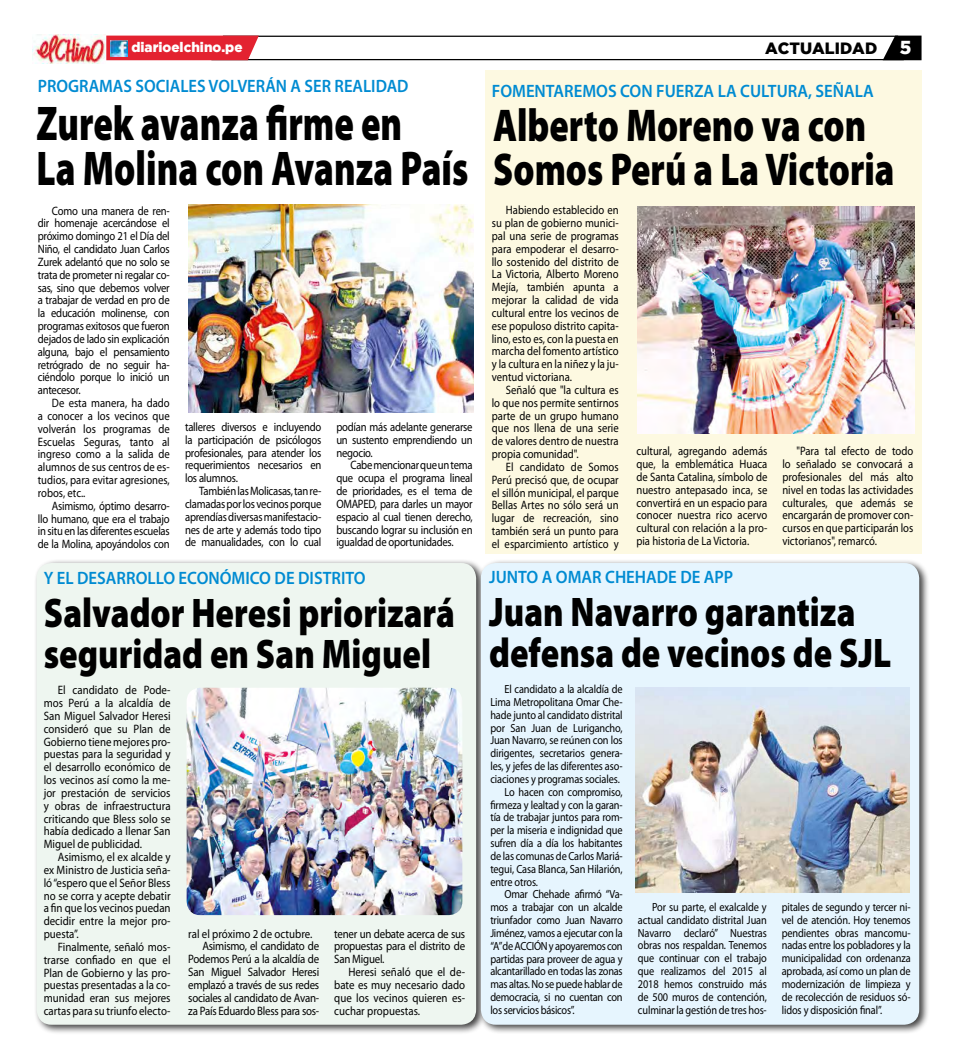
<style>
.page{position:relative;width:957px;height:1063px;background:#fff}
.page>*{position:absolute;margin:0;border:0;box-sizing:border-box;transform-origin:0 0}
.t1{font:900 49px/44.9px "Myriad Pro";color:#000;scale:.74 1}
.t2{font:900 46.12px/44.9px "Myriad Pro";color:#000;scale:.78 1}
.t3{font:900 41.5px/40.4px "Myriad Pro";color:#000;scale:.83 1}
.t4{font:600 18px "Myriad Pro";color:#008bd2;scale:.93 1}
.t5{font:600 18px "Myriad Pro";color:#008bd2;scale:.92 1}
.t6{font:900 16.25px "Gotham";color:#000}
.t7{font:900 13.75px "Gotham";color:#fff}
.t8{font:12.12px/12.9px "Myriad Pro";letter-spacing:-.01em;color:#000;text-align:justify;scale:.87 1}
.t9{font:12.12px/12.9px "Myriad Pro";letter-spacing:-.01em;color:#000;text-align:justify;scale:.89 1}
.t10{font:11.75px/12.9px "Myriad Pro";letter-spacing:-.01em;color:#000;text-align:justify;scale:.87 1}
.s1{font-size:18.75px;color:#fff}
</style>
<div class="page">
<hr style="left:223px;top:36px;width:675px;height:1px;background:#000">
<hr style="left:211px;top:59px;width:693px;height:1px;background:#000">
<svg style="left:882px;top:36px;width:39px;height:24px"></svg>
<div style="left:106px;top:36px;width:153px;height:24px;background:#e32230"></div>
<img style="left:111px;top:40px;width:17px;height:16px">
<img style="left:33px;top:35px;width:72px;height:28px">
<div style="left:485px;top:70px;width:436px;height:483px;background:#fdf9e1"></div>
<div style="left:33px;top:558px;width:459px;height:486px;background:#000;opacity:.75"></div>
<div style="left:37px;top:563px;width:439px;height:462px;background:#eef6f0;border-radius:15px"></div>
<div style="left:477px;top:559px;width:457px;height:481px;background:#000;opacity:.75"></div>
<div style="left:481px;top:563px;width:438px;height:462px;background:#e6f5fe;border-radius:15px"></div>
<img style="left:189px;top:205px;width:284px;height:207px">
<img style="left:637px;top:207px;width:277px;height:227px">
<img style="left:635px;top:687px;width:274px;height:205px">
<img style="left:187px;top:688px;width:275px;height:227px">
<p class="t7" style="left:131px;top:40px;width:113px">diarioelchino.pe</p>
<h3 class="t6" style="left:765px;top:39px;width:148px">ACTUALIDAD <span class="s1">5</span></h3>
<h3 class="t5" style="left:38px;top:74px;width:404px">PROGRAMAS SOCIALES VOLVERÁN A SER REALIDAD</h3>
<h3 class="t4" style="left:492px;top:79px;width:412px">FOMENTAREMOS CON FUERZA LA CULTURA, SEÑALA</h3>
<h1 class="t1" style="left:37px;top:102px;width:585px">zurek avanza firme en<br>La Molina con Avanza País</h1>
<p class="t8" style="left:38px;top:204px;width:153px;text-indent:14px">Como una manera de ren&shy;dir homenaje acercándose el próximo domingo 21 el Día del Niño, el candidato Juan Carlos Zurek adelantó que no solo se trata de prometer ni regalar co&shy;sas, sino que debemos volver a trabajar de verdad en pro de la educación molinense, con programas exitosos que fueron dejados de lado sin explicación alguna, bajo el pensamiento retrógrado de no seguir ha&shy;ciéndolo porque lo inició un antecesor.</p>
<p class="t8" style="left:38px;top:396px;width:153px;text-indent:14px">De esta manera, ha dado a conocer a los vecinos que volverán los programas de Escuelas Seguras, tanto al ingreso como a la salida de alumnos de sus centros de es&shy;tudios, para evitar agresiones, robos, etc..</p>
<p class="t8" style="left:38px;top:499px;width:153px;text-indent:14px">Asimismo, óptimo desarro&shy;llo humano, que era el trabajo in situ en las diferentes escuelas de la Molina, apoyándolos con</p>
<p class="t8" style="left:185px;top:420px;width:158px">talleres diversos e incluyendo la participación de psicólogos profesionales, para atender los requerimientos necesarios en los alumnos.</p>
<p class="t8" style="left:185px;top:484px;width:158px;text-indent:14px">También las Molicasas, tan re&shy;clamadas por los vecinos porque aprendías diversas manifestacio&shy;nes de arte y además todo tipo de manualidades, con lo cual</p>
<p class="t8" style="left:336px;top:420px;width:158px">podían más adelante generarse un sustento emprendiendo un negocio.</p>
<p class="t8" style="left:336px;top:459px;width:158px;text-indent:14px">Cabe mencionar que un tema que ocupa el programa lineal de prioridades, es el tema de oMAPED, para darles un mayor espacio al cual tienen derecho, buscando lograr su inclusión en igualdad de oportunidades.</p>
<h3 class="t4" style="left:44px;top:567px;width:348px">Y EL DESARROLLO ECONÓMICO DE DISTRITO</h3>
<h3 class="t3" style="left:44px;top:594px;width:497px">Salvador Heresi priorizará seguridad en San Miguel</h3>
<p class="t9" style="left:44px;top:684px;width:144px;text-indent:14px">El candidato de Pode&shy;mos Perú a la alcaldía de San Miguel Salvador Heresi consideró que su Plan de gobierno tiene mejores pro&shy;puestas para la seguridad y el desarrollo económico de los vecinos así como la me&shy;jor prestación de servicios y obras de infraestructura criticando que Bless solo se había dedicado a llenar San Miguel de publicidad.</p>
<p class="t9" style="left:44px;top:850px;width:144px;text-indent:14px">Asimismo, el ex alcalde y ex Ministro de Justicia seña&shy;ló “espero que el Señor Bless no se corra y acepte debatir a fin que los vecinos puedan decidir entre la mejor pro&shy;puesta”.</p>
<p class="t9" style="left:44px;top:940px;width:144px;text-indent:14px">Finalmente, señaló mos&shy;trarse confiado en que el Plan de gobierno y las pro&shy;puestas presentadas a la co&shy;munidad eran sus mejores cartas para su triunfo electo-</p>
<p class="t9" style="left:188px;top:927px;width:141px">ral el próximo 2 de octubre.</p>
<p class="t9" style="left:202px;top:940px;width:133px">Asimismo, el candidato de</p>
<p class="t9" style="left:188px;top:952px;width:149px">Podemos Perú a la alcaldía de</p>
<p class="t9" style="left:188px;top:965px;width:149px">San Miguel Salvador Heresi</p>
<p class="t9" style="left:188px;top:978px;width:149px">emplazó a través de sus redes</p>
<p class="t9" style="left:188px;top:991px;width:149px">sociales al candidato de Avan-</p>
<p class="t9" style="left:188px;top:1004px;width:149px">za País Eduardo Bless para sos-</p>
<p class="t9" style="left:334px;top:927px;width:149px">tener un debate acerca de sus propuestas para el distrito de San Miguel.</p>
<p class="t9" style="left:334px;top:965px;width:149px;text-indent:14px">Heresi señaló que el de&shy;bate es muy necesario dado que los vecinos quieren es&shy;cuchar propuestas.</p>
<h2 class="t2" style="left:493px;top:103px;width:516px">Alberto Moreno va con<br>Somos Perú a La Victoria</h2>
<p class="t8" style="left:492px;top:204px;width:147px;text-indent:14px">Habiendo establecido en su plan de gobierno munici&shy;pal una serie de programas para empoderar el desarro&shy;llo sostenido del distrito de La Victoria, Alberto Moreno Mejía, también apunta a mejorar la calidad de vida cultural entre los vecinos de ese populoso distrito capita&shy;lino, esto es, con la puesta en marcha del fomento artístico y la cultura en la niñez y la ju&shy;ventud victoriana.</p>
<p class="t8" style="left:492px;top:383px;width:147px;text-indent:14px">Señaló que "la cultura es lo que nos permite sentirnos parte de un grupo humano que nos llena de una serie de valores dentro de nuestra propia comunidad".</p>
<p class="t8" style="left:492px;top:460px;width:147px;text-indent:14px">El candidato de Somos Perú precisó que, de ocupar el sillón municipal, el parque Bellas Artes no sólo será un lugar de recreación, sino también será un punto para el esparcimiento artístico y</p>
<p class="t8" style="left:636px;top:445px;width:152px">cultural, agregando además que, la emblemática Huaca de Santa Catalina, símbolo de nuestro antepasado inca, se convertirá en un espacio para conocer nuestra rico acervo cultural con relación a la pro&shy;pia historia de La Victoria.</p>
<p class="t8" style="left:782px;top:445px;width:152px;text-indent:14px">"Para tal efecto de todo lo señalado se convocará a profesionales del más alto nivel en todas las actividades culturales, que además se encargarán de promover con&shy;cursos en que participarán los victorianos", remarcó.</p>
<h3 class="t4" style="left:489px;top:566px;width:264px">JUNTO A OMAR CHEHADE DE APP</h3>
<h3 class="t3" style="left:489px;top:593px;width:486px">Juan Navarro garantiza defensa de vecinos de SJL</h3>
<p class="t10" style="left:504px;top:683px;width:137px">El candidato a la alcaldía de</p>
<p class="t10" style="left:490px;top:695px;width:154px">Lima Metropolitana omar Che-</p>
<p class="t10" style="left:490px;top:708px;width:154px">hade junto al candidato distrital</p>
<p class="t10" style="left:490px;top:721px;width:154px">por San Juan de Lurigancho,</p>
<p class="t10" style="left:490px;top:734px;width:154px">Juan Navarro, se reúnen con los</p>
<p class="t10" style="left:490px;top:747px;width:154px">dirigentes, secretarios genera-</p>
<p class="t10" style="left:490px;top:760px;width:154px">les, y jefes de las diferentes aso-</p>
<p class="t10" style="left:490px;top:772px;width:150px">ciaciones y programas sociales.</p>
<p class="t10" style="left:504px;top:785px;width:137px">Lo hacen con compromiso,</p>
<p class="t10" style="left:490px;top:798px;width:154px">firmeza y lealtad y con la garan-</p>
<p class="t10" style="left:490px;top:811px;width:154px">tía de trabajar juntos para rom-</p>
<p class="t10" style="left:490px;top:824px;width:154px">per la miseria e indignidad que</p>
<p class="t10" style="left:490px;top:837px;width:154px">sufren día a día los habitantes</p>
<p class="t10" style="left:490px;top:849px;width:154px">de las comunas de Carlos Mariá-</p>
<p class="t10" style="left:490px;top:862px;width:154px">tegui, Casa Blanca, San Hilarión,</p>
<p class="t10" style="left:490px;top:875px;width:56px">entre otros.</p>
<p class="t10" style="left:504px;top:888px;width:137px">omar Chehade afirmó “Va-</p>
<p class="t10" style="left:490px;top:901px;width:154px">mos a trabajar con un alcalde</p>
<p class="t10" style="left:490px;top:913px;width:154px">triunfador como Juan Navarro</p>
<p class="t10" style="left:490px;top:926px;width:154px">Jiménez, vamos a ejecutar con la</p>
<p class="t10" style="left:490px;top:939px;width:154px">“A” de ACCIÓN y apoyaremos con</p>
<p class="t10" style="left:490px;top:952px;width:154px">partidas para proveer de agua y</p>
<p class="t10" style="left:490px;top:965px;width:154px">alcantarillado en todas las zonas</p>
<p class="t10" style="left:490px;top:978px;width:154px">mas altas. No se puede hablar de</p>
<p class="t10" style="left:490px;top:990px;width:154px">democracia, si no cuentan con</p>
<p class="t10" style="left:490px;top:1003px;width:98px">los servicios básicos”.</p>
<p class="t10" style="left:638px;top:900px;width:150px;text-indent:14px">Por su parte, el exalcalde y actual candidato distrital Juan Navarro declaró” Nuestras obras nos respaldan. Tenemos que continuar con el trabajo que realizamos del 2015 al 2018 hemos construido más de 500 muros de contención, culminar la gestión de tres hos-</p>
<p class="t10" style="left:782px;top:900px;width:150px">pitales de segundo y tercer ni&shy;vel de atención. Hoy tenemos pendientes obras mancomu&shy;nadas entre los pobladores y la municipalidad con ordenanza aprobada, así como un plan de modernización de limpieza y de recolección de residuos só&shy;lidos y disposición final”.</p>
</div>
